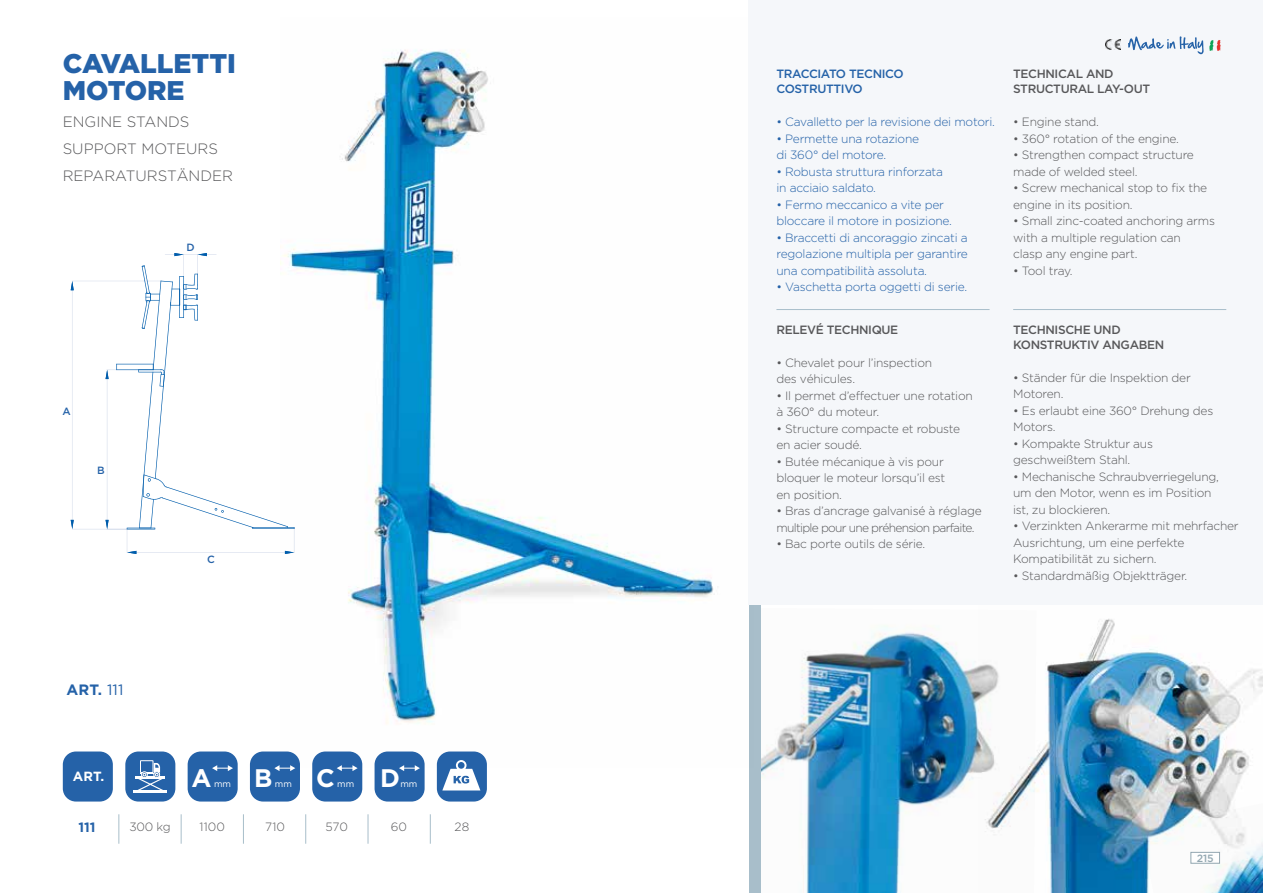
<style>
.page{position:relative;width:1263px;height:893px;background:#fff}
.page>*{position:absolute;margin:0;border:0;box-sizing:border-box;transform-origin:0 0}
.t1{font:900 27px/27px "Gotham";color:#2562a8}
.t2{font:700 25.35px "Gotham";color:#fff}
.t3{font:300 15px/27px "Gotham";color:#58585a}
.t4{font:700 15px "Gotham";color:#2562a8}
.t5{font:700 13.5px "Gotham";color:#2562a8}
.t6{font:700 13.35px "Gotham";color:#fff}
.t7{font:300 12px/16.5px "Gotham";letter-spacing:-.02em;color:#58585a}
.t8{font:300 12px/16.5px "Gotham";letter-spacing:-.02em;color:#2562a8}
.t9{font:500 12px/15px "Gotham";letter-spacing:-.03em;color:#58585a;text-align:center}
.t10{font:300 12px/16.5px "Gotham";letter-spacing:-.06em;color:#58585a}
.t11{font:500 12px "Gotham";letter-spacing:-.03em;color:#2562a8}
.t12{font:500 10.5px "Gotham";color:#2562a8}
.t13{font:500 10.5px "Gotham";color:#94a8b2}
.t14{font:9px "Gotham";color:#fff}
.s1{font-weight:400}
</style>
<div class="page">
<img style="left:760px;top:608px;width:218px;height:285px">
<div style="left:749px;top:594px;width:11px;height:299px;background:#a8beca"></div>
<img style="left:978px;top:619px;width:285px;height:274px">
<img style="left:295px;top:49px;width:459px;height:719px">
<svg style="left:70px;top:248px;width:225px;height:306px"></svg>
<div style="left:57px;top:406px;width:14px;height:14px;background:#fff"></div>
<div style="left:91px;top:466px;width:14px;height:13px;background:#fff"></div>
<div style="left:184px;top:242px;width:14px;height:10px;background:#fff"></div>
<hr style="left:243px;top:814px;width:1px;height:30px;background:#a8beca">
<hr style="left:181px;top:814px;width:1px;height:30px;background:#a8beca">
<hr style="left:119px;top:814px;width:1px;height:30px;background:#a8beca">
<hr style="left:305px;top:814px;width:1px;height:30px;background:#a8beca">
<hr style="left:368px;top:814px;width:1px;height:30px;background:#a8beca">
<hr style="left:430px;top:814px;width:1px;height:30px;background:#a8beca">
<div style="left:188px;top:751px;width:50px;height:50px;background:#2562a8;border-radius:13px"></div>
<svg style="left:212px;top:765px;width:21px;height:6px"></svg>
<div style="left:250px;top:751px;width:50px;height:50px;background:#2562a8;border-radius:13px"></div>
<svg style="left:274px;top:765px;width:21px;height:6px"></svg>
<div style="left:312px;top:751px;width:50px;height:50px;background:#2562a8;border-radius:13px"></div>
<svg style="left:337px;top:765px;width:21px;height:6px"></svg>
<div style="left:375px;top:751px;width:50px;height:50px;background:#2562a8;border-radius:13px"></div>
<svg style="left:399px;top:765px;width:21px;height:6px"></svg>
<div style="left:63px;top:751px;width:50px;height:50px;background:#2562a8;border-radius:13px"></div>
<div style="left:437px;top:751px;width:50px;height:50px;background:#2562a8;border-radius:13px"></div>
<svg style="left:442px;top:760px;width:38px;height:30px"></svg>
<div style="left:125px;top:751px;width:50px;height:50px;background:#2562a8;border-radius:13px"></div>
<hr style="left:134px;top:790px;width:33px;height:3px;background:#fff">
<div style="left:140px;top:760px;width:13px;height:13px;border:1px solid #fff"></div>
<svg style="left:135px;top:763px;width:30px;height:27px"></svg>
<div style="left:749px;top:0;width:514px;height:604px;background:#f5f7fa"></div>
<hr style="left:776px;top:309px;width:213px;height:1px;background:#a8beca">
<hr style="left:1013px;top:309px;width:213px;height:1px;background:#a8beca">
<svg style="left:1128px;top:36px;width:75px;height:18px"></svg>
<svg style="left:1209px;top:40px;width:12px;height:11px"></svg>
<img style="left:1106px;top:39px;width:14px;height:11px">
<h1 class="t1" style="left:63px;top:50px;width:175px">CAVALLETTI<br>MOTORE</h1>
<p class="t3" style="left:63px;top:108px;width:172px">ENGINE STANDS<br>SUPPORT MOTEURS<br>REPARATURSTÄNDER</p>
<p class="t12" style="left:62px;top:405px;width:10px">A</p>
<p class="t12" style="left:97px;top:465px;width:9px">B</p>
<p class="t4" style="left:67px;top:681px;width:58px">Art. <span class="s1">111</span></p>
<p class="t6" style="left:73px;top:769px;width:33px">ART.</p>
<p class="t12" style="left:186px;top:241px;width:10px">D</p>
<p class="t12" style="left:207px;top:553px;width:9px">C</p>
<h2 class="t2" style="left:192px;top:764px;width:22px">A</h2>
<p class="t14" style="left:214px;top:779px;width:19px">mm</p>
<h2 class="t2" style="left:254px;top:764px;width:20px">B</h2>
<p class="t14" style="left:275px;top:779px;width:19px">mm</p>
<h2 class="t2" style="left:316px;top:764px;width:20px">C</h2>
<p class="t14" style="left:337px;top:779px;width:19px">mm</p>
<h2 class="t2" style="left:380px;top:764px;width:21px">D</h2>
<p class="t14" style="left:400px;top:779px;width:19px">mm</p>
<p class="t5" style="left:79px;top:819px;width:19px">111</p>
<p class="t7" style="left:130px;top:818px;width:43px">300 kg</p>
<p class="t7" style="left:200px;top:818px;width:27px">1100</p>
<p class="t7" style="left:265px;top:818px;width:21px">710</p>
<p class="t7" style="left:325px;top:818px;width:24px">570</p>
<p class="t7" style="left:391px;top:818px;width:18px">60</p>
<p class="t7" style="left:454px;top:818px;width:16px">28</p>
<p class="t11" style="left:776px;top:67px;width:26px">TRACC</p>
<p class="t11" style="left:817px;top:67px;width:41px">IATO TEC</p>
<p class="t11" style="left:873px;top:67px;width:33px">NICO</p>
<p class="t11" style="left:776px;top:82px;width:88px">COSTRUTTIVO</p>
<p class="t8" style="left:776px;top:113px;width:220px">• Cavalletto per la revisione dei motori.</p>
<p class="t8" style="left:776px;top:130px;width:144px">• Permette una rotazione di 360° del motore.</p>
<p class="t8" style="left:776px;top:163px;width:168px">• Robusta struttura rinforzata in acciaio saldato.</p>
<p class="t8" style="left:776px;top:196px;width:177px">• Fermo meccanico a vite per bloccare il motore in posizione.</p>
<p class="t8" style="left:776px;top:229px;width:193px;text-align:justify">• Braccetti di ancoraggio zincati a regolazione multipla per garantire una compatibilità assoluta.</p>
<p class="t8" style="left:776px;top:278px;width:192px">• Vaschetta porta oggetti di serie.</p>
<p class="t9" style="left:776px;top:322px;width:60px">RELEVÉ TECH</p>
<p class="t9" style="left:859px;top:322px;width:39px">NIQUE</p>
<p class="t7" style="left:776px;top:354px;width:157px">• Chevalet pour l’inspection des véhicules.</p>
<p class="t7" style="left:776px;top:387px;width:198px">• Il permet d’effectuer une rotation à 360° du moteur.</p>
<p class="t7" style="left:776px;top:420px;width:185px">• Structure compacte et robuste en acier soudé.</p>
<p class="t7" style="left:776px;top:453px;width:170px">• Butée mécanique à vis pour bloquer le moteur lorsqu’il est en position.</p>
<p class="t10" style="left:776px;top:502px;width:207px">• Bras d’ancrage galvanisé à réglage multiple pour une préhension parfaite.</p>
<p class="t7" style="left:776px;top:535px;width:150px">• Bac porte outils de série.</p>
<p class="t9" style="left:1013px;top:66px;width:17px">TECH</p>
<p class="t9" style="left:1013px;top:66px;width:138px">NICAL AND<br>STRUCTURAL LAY-OUT</p>
<p class="t7" style="left:1013px;top:113px;width:87px">• Engine stand.</p>
<p class="t7" style="left:1013px;top:130px;width:167px">• 360° rotation of the engine.</p>
<p class="t7" style="left:1013px;top:146px;width:182px">• Strengthen compact structure made of welded steel.</p>
<p class="t7" style="left:1013px;top:179px;width:195px">• Screw mechanical stop to fix the engine in its position.</p>
<p class="t7" style="left:1013px;top:212px;width:203px">• Small zinc-coated anchoring arms with a multiple regulation can<br>clasp any engine part.</p>
<p class="t7" style="left:1013px;top:262px;width:61px">• Tool tray.</p>
<p class="t9" style="left:1013px;top:322px;width:17px">TECH</p>
<p class="t9" style="left:1045px;top:322px;width:29px">NISCHE</p>
<p class="t9" style="left:1013px;top:322px;width:117px;text-align:left;text-indent:80px">UND<br>KONSTRUKTIV ANGABE</p>
<p class="t9" style="left:1155px;top:337px;width:11px">N</p>
<p class="t7" style="left:1013px;top:369px;width:179px">• Ständer für die Inspektion der<br>Motoren.</p>
<p class="t7" style="left:1013px;top:402px;width:202px">• Es erlaubt eine 360° Drehung des<br>Motors.</p>
<p class="t7" style="left:1013px;top:435px;width:141px">• Kompakte Struktur aus geschweißtem Stahl.</p>
<p class="t7" style="left:1013px;top:468px;width:207px">• Mechanische Schraubverriegelung, um den Motor, wenn es im Position ist, zu blockieren.</p>
<p class="t7" style="left:1013px;top:517px;width:227px">• Verzinkten Ankerarme mit mehrfacher<br>Ausrichtung, um eine perfekte<br>Kompatibilität zu sichern.</p>
<p class="t7" style="left:1013px;top:567px;width:176px">• Standardmäßig Objektträger.</p>
<p class="t13" style="left:1197px;top:852px;width:18px">215</p>
</div>
